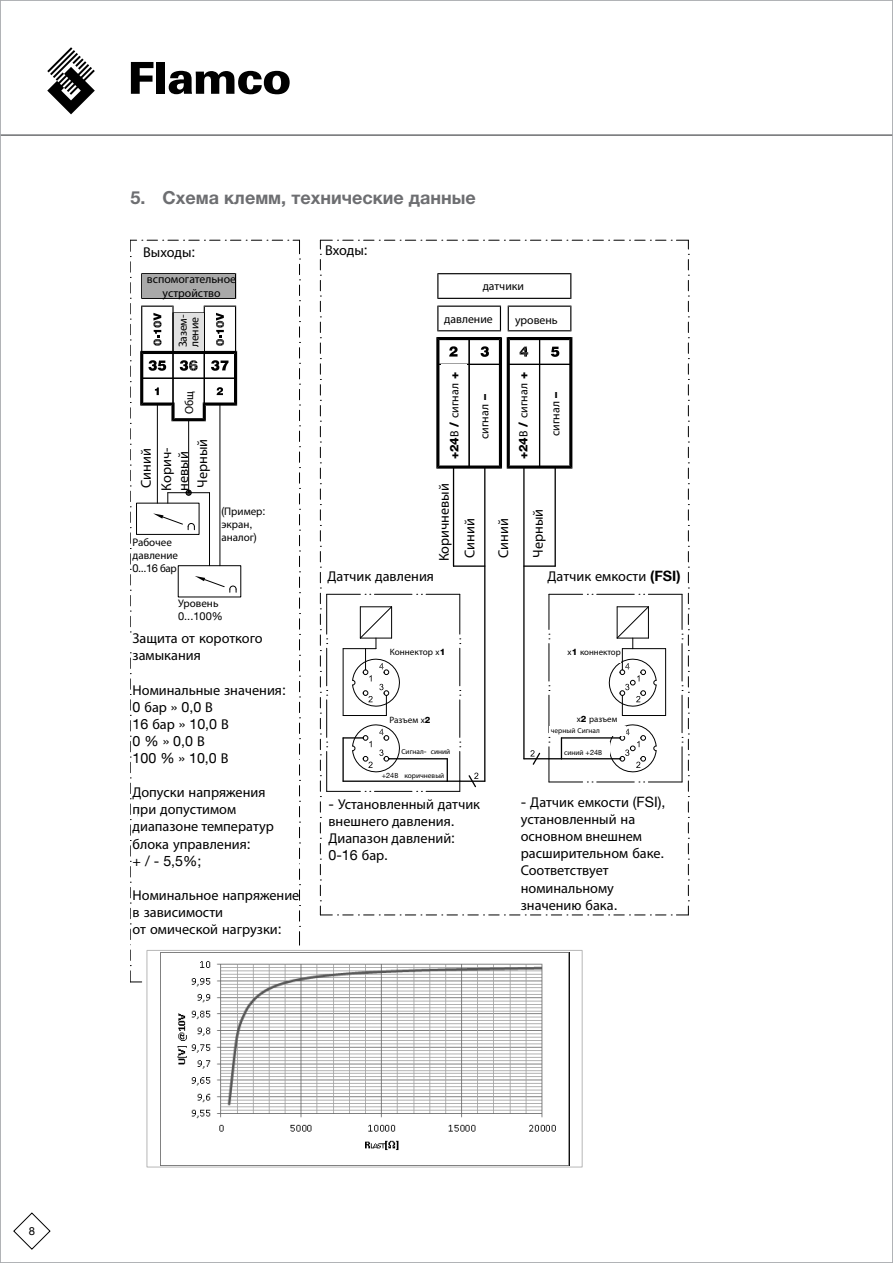
<style>
.page{position:relative;width:893px;height:1263px;background:#fff}
.page>*{position:absolute;margin:0;border:0;box-sizing:border-box;transform-origin:0 0}
.t1{font:700 18px "Helvetica Neue LTCYR";color:#6d6e71}
.t2{font:14.25px/17.1px "Myriad Pro";color:#000}
.t3{font:14.25px/17.1px "Helvetica Neue LT Com";color:#000}
.t4{font:12px "Myriad Pro";color:#000}
.t5{font:11.7px/14.1px "Myriad Pro";color:#000;text-align:center}
.t6{font:11.25px "Helvetica Neue LT Com";color:#000}
.t7{font:11.1px/13.2px "Myriad Pro";color:#000}
.t8{font:11.1px "Helvetica Neue LT Com";color:#000}
.t9{font:9.15px "Myriad Pro";color:#000}
.t10{font:8.85px "Myriad Pro";color:#000}
.t11{font:7.35px "Myriad Pro";color:#000}
.s1{font-family:"Helvetica Neue LT Com"}
.s2{font-family:"Myriad Pro"}
.s3{font-family:"Helvetica Neue LT Com";font-weight:800}
.s4{font-family:"Helvetica Neue LT Com";font-weight:700}
.s5{font-size:8.85px}
.s6{font-family:"Helvetica Neue LT Com";font-weight:800;font-size:8.85px}
</style>
<div class="page">
<hr style="left:0;top:134px;width:893px;height:2px;background:#6d6e71">
<svg style="left:13px;top:1212px;width:38px;height:38px"></svg>
<svg style="left:47px;top:47px;width:48px;height:67px"></svg>
<svg style="left:131px;top:62px;width:22px;height:32px"></svg>
<div style="left:157px;top:62px;width:8px;height:32px;background:#000"></div>
<svg style="left:169px;top:71px;width:121px;height:23px"></svg>
<div style="left:147px;top:950px;width:435px;height:217px;border:1px solid #b7b7b7"></div>
<hr style="left:327px;top:791px;width:33px;height:1px;background:#000">
<hr style="left:327px;top:594px;width:33px;height:1px;background:#000">
<svg style="left:299px;top:864px;width:1px;height:81px"></svg>
<svg style="left:320px;top:240px;width:12px;height:676px"></svg>
<svg style="left:338px;top:240px;width:351px;height:676px"></svg>
<svg style="left:131px;top:240px;width:169px;height:618px"></svg>
<img style="left:161px;top:952px;width:409px;height:213px">
<div style="left:456px;top:276px;width:103px;height:20px;background:#fff"></div>
<div style="left:512px;top:310px;width:55px;height:17px;background:#fff"></div>
<div style="left:441px;top:308px;width:55px;height:20px;background:#fff"></div>
<div style="left:142px;top:275px;width:93px;height:23px;background:#a9a9a9"></div>
<div style="left:174px;top:314px;width:30px;height:37px;background:#e1e1e1"></div>
<div style="left:441px;top:365px;width:26px;height:98px;background:#fff"></div>
<div style="left:512px;top:367px;width:25px;height:98px;background:#fff"></div>
<div style="left:471px;top:376px;width:26px;height:76px;background:#fff"></div>
<div style="left:541px;top:371px;width:26px;height:77px;background:#fff"></div>
<div style="left:388px;top:643px;width:62px;height:17px;background:#fff"></div>
<div style="left:390px;top:710px;width:56px;height:17px;background:#fff"></div>
<div style="left:560px;top:645px;width:61px;height:17px;background:#fff"></div>
<div style="left:559px;top:713px;width:62px;height:11px;background:#fff"></div>
<div style="left:401px;top:744px;width:44px;height:11px;background:#fff"></div>
<div style="left:401px;top:768px;width:45px;height:10px;background:#fff"></div>
<div style="left:549px;top:726px;width:76px;height:10px;background:#fff"></div>
<div style="left:566px;top:743px;width:43px;height:14px;background:#fff"></div>
<div style="left:176px;top:380px;width:26px;height:37px;background:#fff"></div>
<p class="t1" style="left:131px;top:187px;width:347px">5. Схема клемм, технические данные</p>
<p class="t2" style="left:143px;top:243px;width:54px">Выходы<span class="s1">:</span></p>
<p class="t2" style="left:325px;top:242px;width:44px">Входы<span class="s1">:</span></p>
<p class="t5" style="left:147px;top:272px;width:91px">вспомогательное устройство</p>
<p class="t5" style="left:177px;top:347px;width:34px;line-height:11.7px;text-align:left;rotate:-90deg">Зазем&shy;ление</p>
<p class="t5" style="left:483px;top:279px;width:43px">датчики</p>
<p class="t5" style="left:444px;top:312px;width:50px">давление</p>
<p class="t5" style="left:515px;top:312px;width:44px">уровень</p>
<p class="t5" style="left:182px;top:414px;width:25px;rotate:-90deg">Общ</p>
<p class="t2" style="left:135px;top:491px;width:45px;line-height:20.4px;rotate:-90deg">Синий<br>Корич-</p>
<p class="t2" style="left:174px;top:491px;width:53px;line-height:19px;rotate:-90deg">невый<br>Черный</p>
<p class="t7" style="left:133px;top:535px;width:47px">Рабочее давление</p>
<p class="t8" style="left:133px;top:561px;width:46px">0...16 <span class="s2">бар</span></p>
<p class="t7" style="left:221px;top:504px;width:46px"><span class="s1">(</span>Пример<span class="s1">: </span>экран<span class="s1">, </span>аналог<span class="s1">)</span></p>
<p class="t7" style="left:178px;top:596px;width:42px">Уровень</p>
<p class="t8" style="left:178px;top:609px;width:46px">0...100%</p>
<p class="t2" style="left:133px;top:630px;width:132px">Защита от короткого замыкания</p>
<p class="t2" style="left:133px;top:681px;width:155px">Номинальные значения<span class="s1">:</span></p>
<p class="t3" style="left:133px;top:698px;width:98px">0 <span class="s2">бар</span> » 0,0 <span class="s2">В<br></span>16 <span class="s2">бар</span> » 10,0 <span class="s2">В<br></span>0 % » 0,0 <span class="s2">В<br></span>100 % » 10,0 <span class="s2">В</span></p>
<p class="t2" style="left:133px;top:784px;width:143px">Допуски напряжения при допустимом диапазоне температур блока управления<span class="s1">:</span></p>
<p class="t3" style="left:133px;top:852px;width:70px">+ / - 5,5%;</p>
<p class="t2" style="left:133px;top:886px;width:168px">Номинальное напряжение в зависимости<br>от омической нагрузки<span class="s1">:</span></p>
<p class="t4" style="left:447px;top:459px;width:88px;rotate:-90deg"><span class="s3">+24</span>В <span class="s3">/</span> сигнал <span class="s3">+</span></p>
<p class="t4" style="left:516px;top:459px;width:88px;rotate:-90deg"><span class="s3">+24</span>В <span class="s3">/</span> сигнал <span class="s3">+</span></p>
<p class="t4" style="left:477px;top:439px;width:46px;rotate:-90deg">сигнал <span class="s3">–</span></p>
<p class="t4" style="left:548px;top:436px;width:46px;rotate:-90deg">сигнал <span class="s3">–</span></p>
<p class="t2" style="left:431px;top:561px;width:80px;line-height:25.8px;rotate:-90deg">Коричневый<br>Синий</p>
<p class="t2" style="left:494px;top:558px;width:41px;rotate:-90deg">Синий</p>
<p class="t2" style="left:529px;top:558px;width:50px;rotate:-90deg">Черный</p>
<p class="t2" style="left:328px;top:567px;width:108px">Датчик давления</p>
<p class="t2" style="left:548px;top:567px;width:134px">Датчик емкости <span class="s4">(FSI)</span></p>
<p class="t9" style="left:390px;top:646px;width:57px">Коннектор <span class="s5">х</span><span class="s6">1</span></p>
<p class="t10" style="left:568px;top:646px;width:55px">х<span class="s3">1</span> коннектор</p>
<p class="t9" style="left:390px;top:714px;width:42px">Разъем <span class="s5">х</span><span class="s6">2</span></p>
<p class="t10" style="left:577px;top:714px;width:42px">х<span class="s3">2</span> разъем</p>
<p class="t11" style="left:401px;top:747px;width:50px">Сигнал<span class="s1">-</span> синий</p>
<p class="t11" style="left:382px;top:770px;width:64px"><span class="s1">+24</span>В коричневый</p>
<p class="t11" style="left:551px;top:726px;width:51px">черный Сигнал</p>
<p class="t11" style="left:564px;top:748px;width:40px">синий <span class="s1">+24</span>В</p>
<p class="t2" style="left:328px;top:795px;width:153px"><span class="s1">-</span> Установленный датчик внешнего давления<span class="s1">.<br></span>Диапазон давлений<span class="s1">:</span></p>
<p class="t3" style="left:328px;top:846px;width:61px">0-16 <span class="s2">бар</span>.</p>
<p class="t2" style="left:521px;top:793px;width:146px"><span class="s1">-</span> Датчик емкости <span class="s1">(FSI), </span>установленный на основном внешнем расширительном баке<span class="s1">.<br></span>Соответствует номинальному значению бака<span class="s1">.</span></p>
<p class="t6" style="left:29px;top:1224px;width:8px">8</p>
</div>
